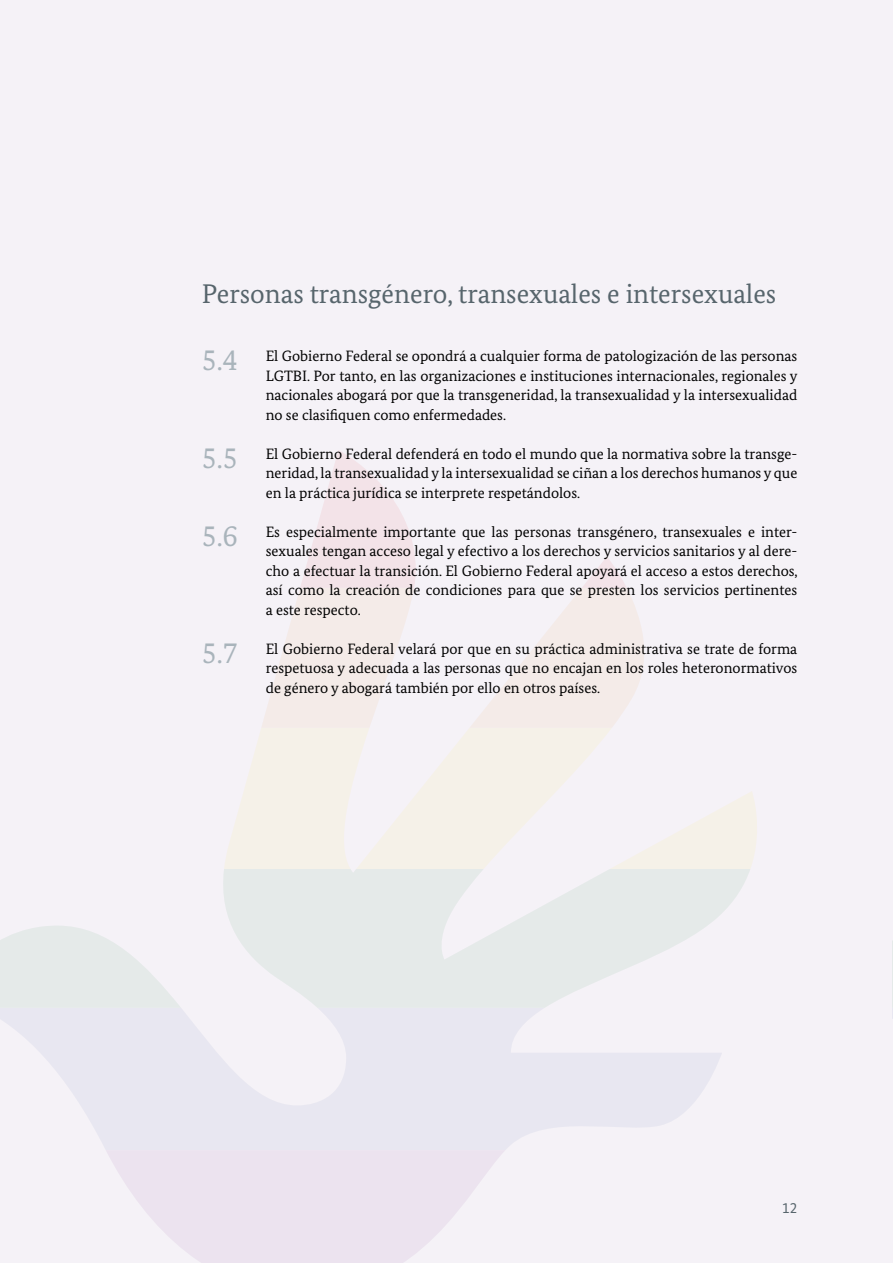
<style>
.page{position:relative;width:893px;height:1263px;background:#f5f2f7}
.page>*{position:absolute;margin:0;border:0;box-sizing:border-box;transform-origin:0 0}
.t1{font:27px "Bundes Serif";color:#57656c}
.t2{font:15px/19.5px "Bundes Serif";color:#000;text-align:justify}
.t3{font:15px "Bundes Sans";color:#57656c}
.s1{font-size:30px;color:#a9b4bb}
</style>
<div class="page">
<svg style="left:223px;top:869px;width:527px;height:139px;fill:#e5eae9"></svg>
<svg style="left:0;top:1008px;width:722px;height:142px;fill:#e8e7f1"></svg>
<svg style="left:106px;top:1150px;width:399px;height:113px;fill:#ece3ef"></svg>
<svg style="left:224px;top:450px;width:533px;height:419px"></svg>
<svg style="left:0;top:926px;width:181px;height:82px"></svg>
<svg style="left:892px;top:941px;width:1px;height:78px"></svg>
<h2 class="t1" style="left:202px;top:277px;width:576px">Personas transgénero, transexuales e intersexuales</h2>
<p class="t2" style="left:266px;top:346px;width:533px;text-indent:-64px"><span class="s1">5.4</span> El Gobierno Federal se opondrá a cualquier forma de patologización de las personas LGTBI. Por tanto, en las organizaciones e instituciones internacionales, regionales y nacionales abogará por que la transgeneridad, la transexualidad y la intersexualidad no se clasifiquen como enfermedades.</p>
<p class="t2" style="left:266px;top:444px;width:533px;text-indent:-64px"><span class="s1">5.5</span> El Gobierno Federal defenderá en todo el mundo que la normativa sobre la transge&shy;neridad, la transexualidad y la intersexualidad se ciñan a los derechos humanos y que en la práctica jurídica se interprete respetándolos.</p>
<p class="t2" style="left:266px;top:522px;width:533px;text-indent:-64px"><span class="s1">5.6</span> Es especialmente importante que las personas transgénero, transexuales e inter&shy;sexuales tengan acceso legal y efectivo a los derechos y servicios sanitarios y al dere&shy;cho a efectuar la transición. El Gobierno Federal apoyará el acceso a estos derechos, así como la creación de condiciones para que se presten los servicios pertinentes a este respecto.</p>
<p class="t2" style="left:266px;top:639px;width:533px;text-indent:-64px"><span class="s1">5.7</span> El Gobierno Federal velará por que en su práctica administrativa se trate de forma respetuosa y adecuada a las personas que no encajan en los roles heteronormativos de género y abogará también por ello en otros países.</p>
<p class="t3" style="left:782px;top:1199px;width:16px">12</p>
</div>
